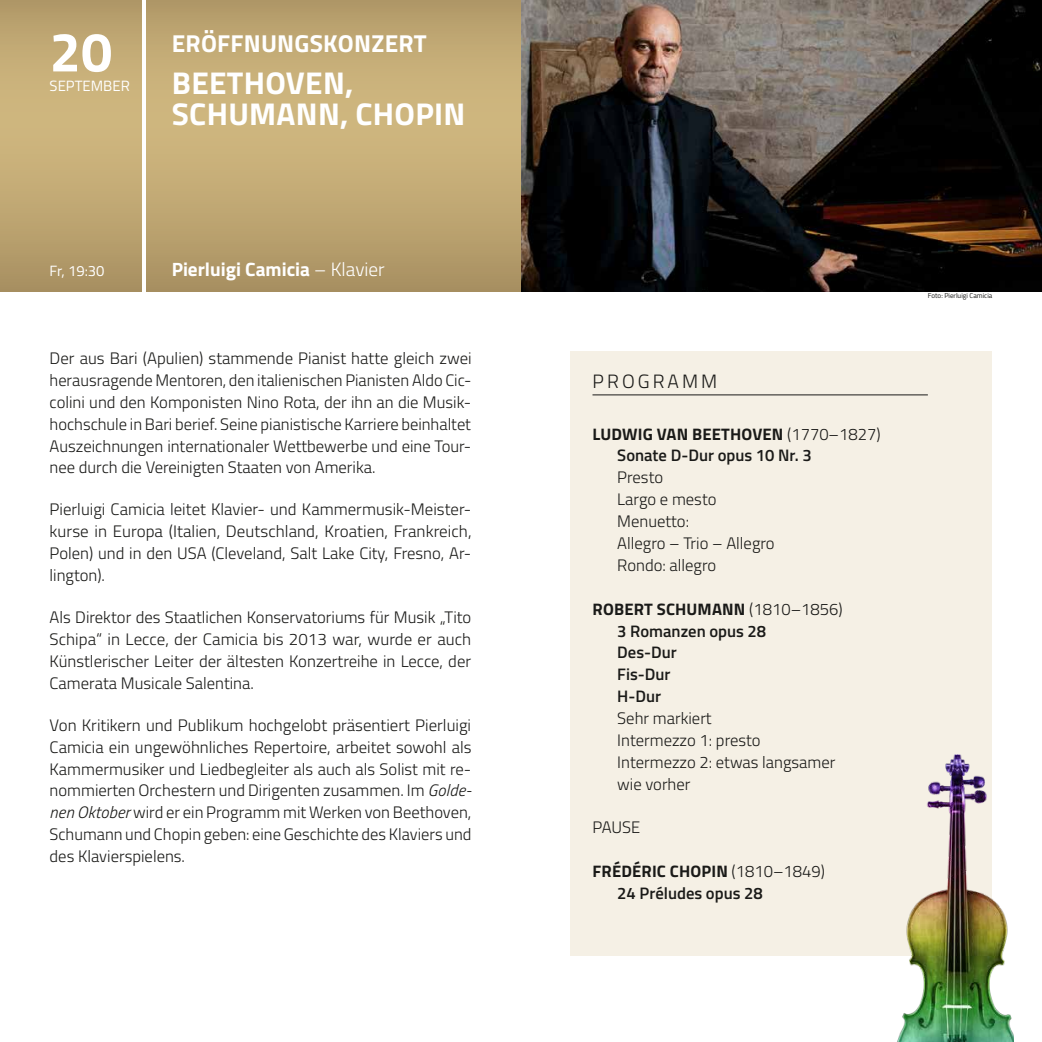
<style>
.page{position:relative;width:1042px;height:1042px;background:#fff}
.page>*{position:absolute;margin:0;border:0;box-sizing:border-box;transform-origin:0 0}
.t1{font:700 55.48px "Titillium";color:#fff}
.t2{font:700 31.5px/31.5px "Titillium";letter-spacing:.01em;color:#fff}
.t3{font:700 24.5px "Titillium";letter-spacing:.01em;color:#fff}
.t4{font:700 19.25px "Titillium";color:#fff}
.t5{font:300 19.25px "Titillium";letter-spacing:.16em;color:#1a1a18}
.t6{font:300 16.62px/21.9px "Titillium";color:#1a1a18;text-align:justify}
.t7{font:600 16.62px/21.9px "Titillium";color:#1a1a18}
.t8{font:14.88px "Titillium";color:#fff}
.t9{font:7px "Titillium";color:#1a1a18}
.s1{font-weight:300}
.s2{font-style:italic}
.s3{font-weight:700}
</style>
<div class="page">
<svg style="left:0;top:0;width:142px;height:291px;background:#c0a873"></svg>
<svg style="left:147px;top:0;width:374px;height:291px;background:#c0a873"></svg>
<img style="left:521px;top:0;width:521px;height:291px">
<div style="left:570px;top:351px;width:422px;height:604px;background:#f5f0e5"></div>
<hr style="left:592px;top:394px;width:336px;height:1px;background:#1a1a18">
<img style="left:868px;top:754px;width:146px;height:288px">
<h1 class="t1" style="left:50px;top:10px;width:64px">20</h1>
<p class="t8" style="left:50px;top:75px;width:82px">SEPTEMBER</p>
<h3 class="t3" style="left:172px;top:25px;width:256px">ERÖFFNUNGSKONZERT</h3>
<h2 class="t2" style="left:172px;top:65px;width:295px">BEETHOVEN,<br>SCHUMANN, CHOPIN</h2>
<p class="t8" style="left:50px;top:260px;width:56px">Fr, 19:30</p>
<p class="t4" style="left:172px;top:255px;width:215px">Pierluigi Camicia <span class="s1">– Klavier</span></p>
<p class="t6" style="left:50px;top:346px;width:423px">Der aus Bari (Apulien) stammende Pianist hatte gleich zwei herausragende Mentoren, den italienischen Pianisten Aldo Cic&shy;colini und den Komponisten Nino Rota, der ihn an die Musik&shy;hochschule in Bari berief. Seine pianistische Karriere beinhaltet Auszeichnungen internationaler Wettbewerbe und eine Tour&shy;nee durch die Vereinigten Staaten von Amerika.</p>
<p class="t6" style="left:50px;top:498px;width:423px">Pierluigi Camicia leitet Klavier- und Kammermusik-Meister&shy;kurse in Europa (Italien, Deutschland, Kroatien, Frankreich, Polen) und in den USA (Cleveland, Salt Lake City, Fresno, Ar&shy;lington).</p>
<p class="t6" style="left:50px;top:605px;width:423px">Als Direktor des Staatlichen Konservatoriums für Musik „Tito Schipa“ in Lecce, der Camicia bis 2013 war, wurde er auch Künstlerischer Leiter der ältesten Konzertreihe in Lecce, der Camerata Musicale Salentina.</p>
<p class="t6" style="left:50px;top:713px;width:423px">Von Kritikern und Publikum hochgelobt präsentiert Pierluigi Camicia ein ungewöhnliches Repertoire, arbeitet sowohl als Kammermusiker und Liedbegleiter als auch als Solist mit re&shy;nommierten Orchestern und Dirigenten zusammen. Im <span class="s2">Golde&shy;nen Oktober</span> wird er ein Programm mit Werken von Beethoven, Schumann und Chopin geben: eine Geschichte des Klaviers und des Klavierspielens.</p>
<p class="t5" style="left:592px;top:367px;width:126px">PROGRAMM</p>
<p class="t7" style="left:617px;top:422px;width:265px;text-indent:-25px"><span class="s3">LUDWIG VAN BEETHOVEN</span> <span class="s1">(1770–1827)<br></span>Sonate D-Dur opus 10 Nr. 3</p>
<p class="t6" style="left:617px;top:466px;width:159px;text-align:left">Presto<br>Largo e mesto<br>Menuetto:<br>Allegro – Trio – Allegro<br>Rondo: allegro</p>
<p class="t7" style="left:617px;top:597px;width:227px;text-indent:-25px"><span class="s3">ROBERT SCHUMANN</span> <span class="s1">(1810–1856)<br></span>3 Romanzen opus 28<br>Des-Dur<br>Fis-Dur<br>H-Dur</p>
<p class="t6" style="left:617px;top:706px;width:220px;text-align:left">Sehr markiert<br>Intermezzo 1: presto<br>Intermezzo 2: etwas langsamer wie vorher</p>
<p class="t6" style="left:592px;top:816px;width:49px">PAUSE</p>
<p class="t7" style="left:617px;top:859px;width:209px;text-indent:-25px"><span class="s3">FRÉDÉRIC CHOPIN</span> <span class="s1">(1810–1849)<br></span>24 Préludes opus 28</p>
<p class="t9" style="left:928px;top:290px;width:66px">Foto: Pierluigi Camicia</p>
</div>
